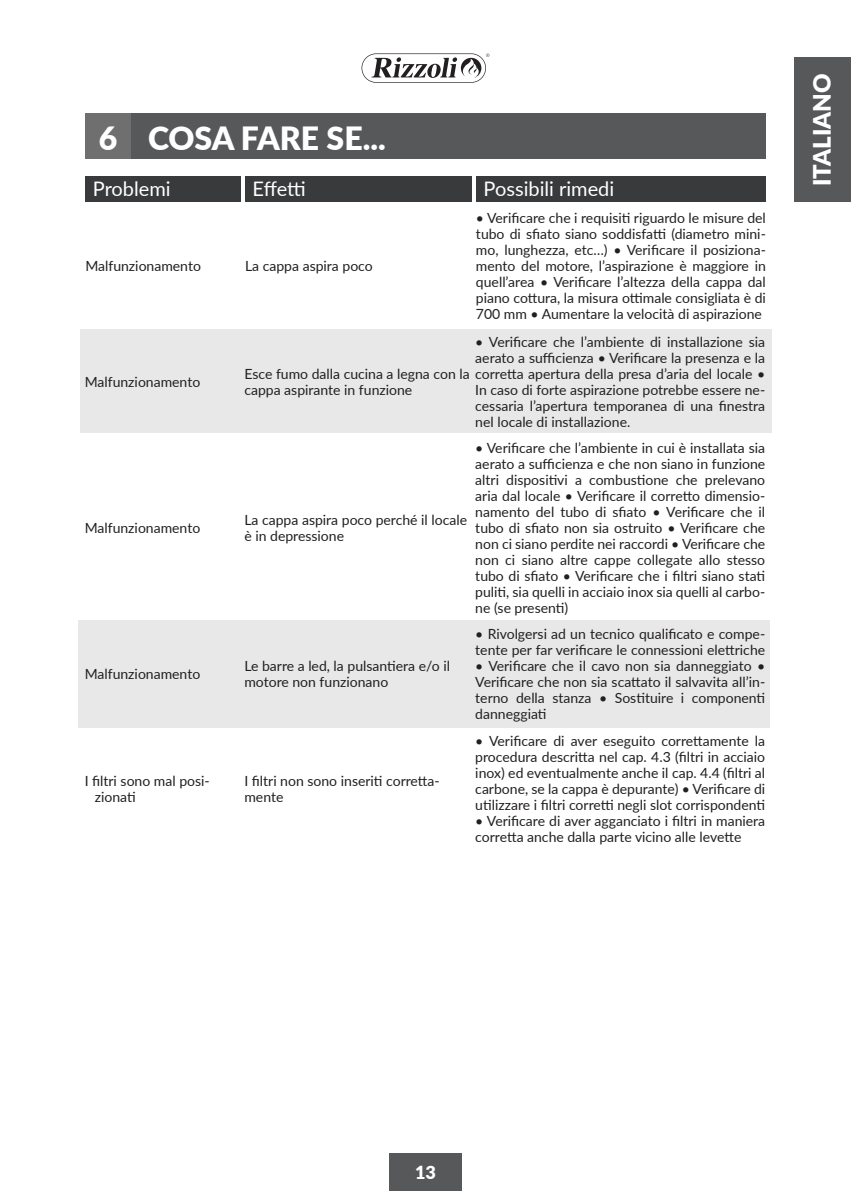
<style>
.page{position:relative;width:851px;height:1191px;background:#fff}
.page>*{position:absolute;margin:0;border:0;box-sizing:border-box;transform-origin:0 0}
.t1{font:900 32px "Lato";color:#fff}
.t2{font:900 24px "Lato";color:#fff}
.t3{font:20px "Lato";color:#fff}
.t4{font:900 18px "Lato";color:#fff}
.t5{font:14px/16px "Lato";color:#231f20}
</style>
<div class="page">
<div style="left:389px;top:1153px;width:72px;height:38px;background:#57585a"></div>
<div style="left:794px;top:58px;width:56px;height:144px;background:#57585a"></div>
<svg style="left:361px;top:53px;width:128px;height:30px"></svg>
<div style="left:80px;top:329px;width:691px;height:104px;background:#e8e8e9"></div>
<div style="left:78px;top:620px;width:691px;height:107px;background:#e8e8e9"></div>
<div style="left:85px;top:113px;width:46px;height:46px;background:#706f6f"></div>
<div style="left:131px;top:113px;width:634px;height:46px;background:#57585a"></div>
<div style="left:85px;top:176px;width:156px;height:26px;background:#383a3c"></div>
<div style="left:245px;top:176px;width:227px;height:26px;background:#383a3c"></div>
<div style="left:476px;top:176px;width:289px;height:26px;background:#383a3c"></div>
<p class="t1" style="left:99px;top:114px;width:20px">6</p>
<p class="t1" style="left:148px;top:114px;width:239px">COSA FARE SE...</p>
<p class="t3" style="left:93px;top:175px;width:79px">Problemi</p>
<p class="t3" style="left:252px;top:175px;width:55px">Effetti</p>
<p class="t3" style="left:483px;top:175px;width:132px">Possibili rimedi</p>
<p class="t5" style="left:85px;top:258px;width:117px">Malfunzionamento</p>
<p class="t5" style="left:245px;top:258px;width:129px">La cappa aspira poco</p>
<p class="t5" style="left:476px;top:210px;width:291px;text-align:justify">• Verificare che i requisiti riguardo le misure del tubo di sfiato siano soddisfatti (diametro mini&shy;mo, lunghezza, etc…) • Verificare il posiziona&shy;mento del motore, l’aspirazione è maggiore in quell’area • Verificare l’altezza della cappa dal piano cottura, la misura ottimale consigliata è di 700 mm • Aumentare la velocità di aspirazione</p>
<p class="t5" style="left:475px;top:333px;width:291px">• Verificare che l’ambiente di installazione sia aerato a sufficienza • Verificare la presenza e la</p>
<p class="t5" style="left:475px;top:381px;width:291px;text-align:justify">In caso di forte aspirazione potrebbe essere ne&shy;cessaria l’apertura temporanea di una finestra nel locale di installazione.</p>
<p class="t5" style="left:85px;top:373px;width:117px">Malfunzionamento</p>
<p class="t5" style="left:244px;top:365px;width:522px">Esce fumo dalla cucina a legna con la corretta apertura della presa d’aria del locale • cappa aspirante in funzione</p>
<p class="t5" style="left:85px;top:519px;width:117px">Malfunzionamento</p>
<p class="t5" style="left:85px;top:666px;width:117px">Malfunzionamento</p>
<p class="t5" style="left:95px;top:772px;width:116px;text-indent:-10px">I filtri sono mal posi&shy;zionati</p>
<p class="t5" style="left:244px;top:511px;width:224px">La cappa aspira poco perché il locale è in depressione</p>
<p class="t5" style="left:244px;top:658px;width:207px">Le barre a led, la pulsantiera e/o il motore non funzionano</p>
<p class="t5" style="left:244px;top:772px;width:197px">I filtri non sono inseriti corretta&shy;mente</p>
<p class="t5" style="left:475px;top:439px;width:291px">• Verificare che l’ambiente in cui è installata sia aerato a sufficienza e che non siano in funzione altri dispositivi a combustione che prelevano aria dal locale • Verificare il corretto dimensio&shy;namento del tubo di sfiato • Verificare che il tubo di sfiato non sia ostruito • Verificare che non ci siano perdite nei raccordi • Verificare che non ci siano altre cappe collegate allo stesso tubo di sfiato • Verificare che i filtri siano stati puliti, sia quelli in acciaio inox sia quelli al carbo&shy;ne (se presenti)</p>
<p class="t5" style="left:475px;top:626px;width:291px">• Rivolgersi ad un tecnico qualificato e compe&shy;tente per far verificare le connessioni elettriche</p>
<p class="t5" style="left:475px;top:658px;width:291px;text-align:justify">• Verificare che il cavo non sia danneggiato • Verificare che non sia scattato il salvavita all’in&shy;terno della stanza • Sostituire i componenti danneggiati</p>
<p class="t5" style="left:475px;top:732px;width:291px;text-align:justify">• Verificare di aver eseguito correttamente la procedura descritta nel cap. 4.3 (filtri in acciaio inox) ed eventualmente anche il cap. 4.4 (filtri al carbone, se la cappa è depurante) • Verificare di utilizzare i filtri corretti negli slot corrispondenti</p>
<p class="t5" style="left:475px;top:812px;width:291px">• Verificare di aver agganciato i filtri in maniera corretta anche dalla parte vicino alle levette</p>
<h2 class="t2" style="left:804px;top:186px;width:114px;rotate:-90deg">ITALIANO</h2>
<p class="t4" style="left:415px;top:1158px;width:22px">13</p>
</div>
